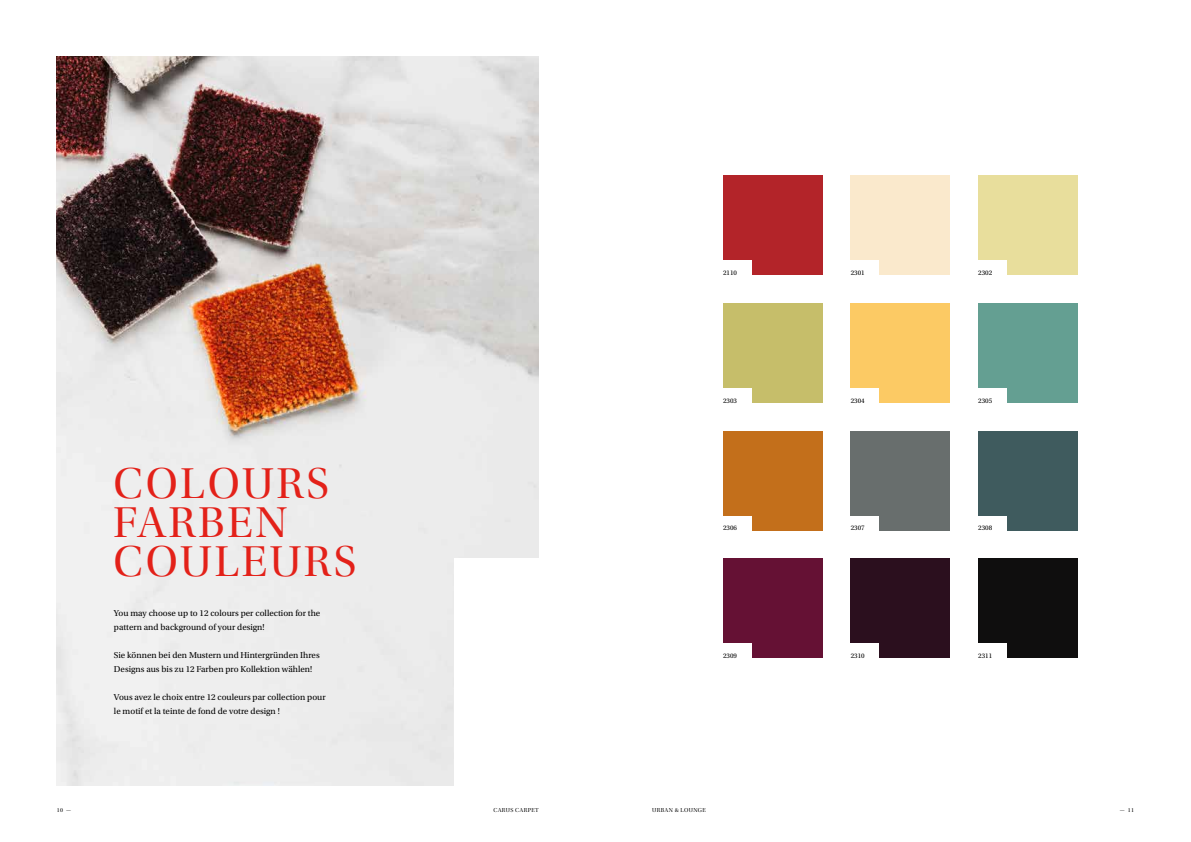
<style>
.page{position:relative;width:1191px;height:842px;background:#fff}
.page>*{position:absolute;margin:0;border:0;box-sizing:border-box;transform-origin:0 0}
.t1{font:45px/39px "Utopia Std Disp";letter-spacing:.06em;color:#e32119}
.t2{font:9px/14px "Utopia Std";color:#000}
.t3{font:7px "Utopia Std";color:#000}
.t4{font:6px "Utopia Std Disp";letter-spacing:.06em;color:#000}
</style>
<div class="page">
<div style="left:978px;top:176px;width:99px;height:99px;background:#e8de9c"></div>
<div style="left:978px;top:261px;width:28px;height:14px;background:#fff"></div>
<div style="left:850px;top:176px;width:100px;height:99px;background:#fae9cc"></div>
<div style="left:850px;top:261px;width:29px;height:14px;background:#fff"></div>
<div style="left:723px;top:176px;width:99px;height:99px;background:#b32429"></div>
<div style="left:723px;top:261px;width:28px;height:14px;background:#fff"></div>
<div style="left:723px;top:303px;width:99px;height:100px;background:#c6be6a"></div>
<div style="left:723px;top:388px;width:28px;height:15px;background:#fff"></div>
<img style="left:57px;top:57px;width:482px;height:728px">
<div style="left:454px;top:558px;width:142px;height:231px;background:#fff"></div>
<div style="left:850px;top:303px;width:100px;height:100px;background:#fcca64"></div>
<div style="left:723px;top:558px;width:99px;height:100px;background:#651134"></div>
<div style="left:850px;top:558px;width:100px;height:100px;background:#2b0f1e"></div>
<div style="left:723px;top:431px;width:99px;height:99px;background:#c36f1b"></div>
<div style="left:978px;top:558px;width:99px;height:100px;background:#0f0e0e"></div>
<div style="left:850px;top:431px;width:100px;height:99px;background:#686e6d"></div>
<div style="left:978px;top:431px;width:99px;height:99px;background:#3f5b5e"></div>
<div style="left:850px;top:388px;width:29px;height:15px;background:#fff"></div>
<div style="left:723px;top:643px;width:28px;height:15px;background:#fff"></div>
<div style="left:850px;top:643px;width:29px;height:15px;background:#fff"></div>
<div style="left:723px;top:516px;width:28px;height:14px;background:#fff"></div>
<div style="left:850px;top:516px;width:29px;height:14px;background:#fff"></div>
<div style="left:978px;top:303px;width:99px;height:100px;background:#649f92"></div>
<div style="left:978px;top:643px;width:28px;height:15px;background:#fff"></div>
<div style="left:978px;top:388px;width:28px;height:15px;background:#fff"></div>
<div style="left:978px;top:516px;width:28px;height:14px;background:#fff"></div>
<p class="t3" style="left:723px;top:269px;width:15px">2110</p>
<p class="t3" style="left:850px;top:269px;width:15px">2301</p>
<p class="t3" style="left:978px;top:269px;width:15px">2302</p>
<h1 class="t1" style="left:114px;top:465px;width:245px">COLOURS<br>FARBEN<br>COULEURS</h1>
<p class="t2" style="left:114px;top:606px;width:208px">You may choose up to 12 colours per collection for the pattern and background of your design!</p>
<p class="t2" style="left:114px;top:648px;width:207px">Sie können bei den Mustern und Hintergründen Ihres<br>Designs aus bis zu 12 Farben pro Kollektion wählen!</p>
<p class="t2" style="left:114px;top:690px;width:213px">Vous avez le choix entre 12 couleurs par collection pour le motif et la teinte de fond de votre design !</p>
<p class="t3" style="left:723px;top:396px;width:15px">2303</p>
<p class="t3" style="left:850px;top:396px;width:15px">2304</p>
<p class="t3" style="left:978px;top:396px;width:15px">2305</p>
<p class="t3" style="left:723px;top:524px;width:15px">2306</p>
<p class="t3" style="left:850px;top:524px;width:15px">2307</p>
<p class="t3" style="left:978px;top:524px;width:15px">2308</p>
<p class="t3" style="left:723px;top:652px;width:15px">2309</p>
<p class="t3" style="left:850px;top:652px;width:15px">2310</p>
<p class="t3" style="left:978px;top:652px;width:15px">2311</p>
<p class="t4" style="left:57px;top:807px;width:16px">10 —</p>
<p class="t4" style="left:493px;top:807px;width:47px">CARUS CARPET</p>
<p class="t4" style="left:652px;top:807px;width:55px">URBAN &amp; LOUNGE</p>
<p class="t4" style="left:1119px;top:807px;width:16px">— 11</p>
</div>
